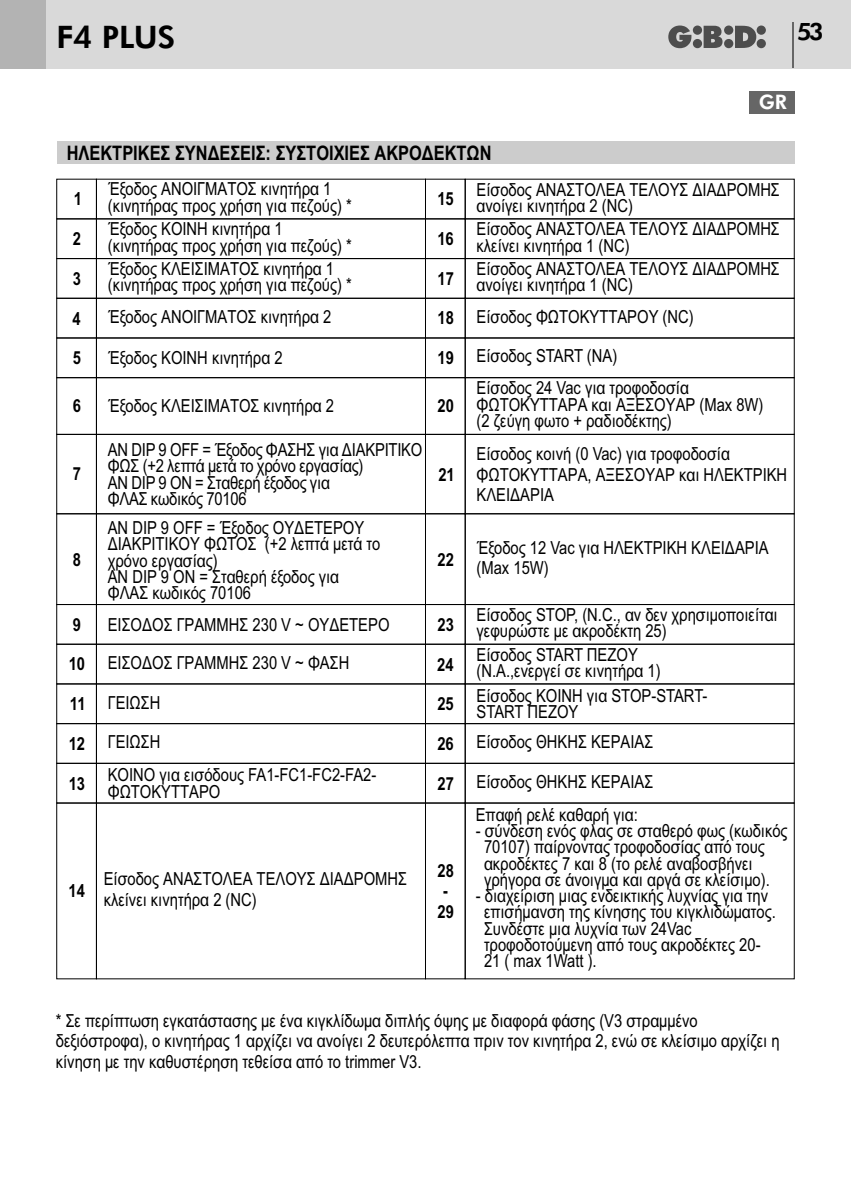
<style>
.page{position:relative;width:851px;height:1191px;background:#fff}
.page>*{position:absolute;margin:0;border:0;box-sizing:border-box;transform-origin:0 0}
.t1{font:800 31px "Futura BT";color:#000}
.t2{font:800 24px "Futura BT";color:#000}
.t3{font:700 20px "Arial Narrow";color:#000}
.t4{font:800 20px "Futura BT";color:#fff}
.t5{font:18px/16.4px "Arial Narrow";color:#000}
.t6{font:700 18px/39.6px "Arial Narrow";color:#000}
</style>
<div class="page">
<div style="left:0;top:0;width:850px;height:68px;background:#d9d9d9"></div>
<div style="left:0;top:0;width:45px;height:68px;background:#b3b3b3"></div>
<svg style="left:668px;top:26px;width:97px;height:22px"></svg>
<hr style="left:792px;top:23px;width:2px;height:45px;background:#666">
<div style="left:748px;top:91px;width:46px;height:22px;background:#666"></div>
<div style="left:57px;top:141px;width:737px;height:23px;background:#ccc"></div>
<div style="left:56px;top:377px;width:41px;height:57px;border:1px solid #000"></div>
<div style="left:425px;top:377px;width:40px;height:57px;border:1px solid #000"></div>
<div style="left:465px;top:179px;width:329px;height:40px;border:1px solid #000"></div>
<div style="left:465px;top:258px;width:329px;height:40px;border:1px solid #000"></div>
<div style="left:465px;top:298px;width:329px;height:40px;border:1px solid #000"></div>
<div style="left:465px;top:338px;width:329px;height:40px;border:1px solid #000"></div>
<div style="left:465px;top:644px;width:329px;height:40px;border:1px solid #000"></div>
<div style="left:465px;top:683px;width:329px;height:41px;border:1px solid #000"></div>
<div style="left:465px;top:723px;width:329px;height:40px;border:1px solid #000"></div>
<div style="left:465px;top:763px;width:329px;height:40px;border:1px solid #000"></div>
<div style="left:465px;top:434px;width:329px;height:80px;border:1px solid #000"></div>
<div style="left:465px;top:513px;width:329px;height:92px;border:1px solid #000"></div>
<div style="left:465px;top:803px;width:329px;height:176px;border:1px solid #000"></div>
<div style="left:56px;top:179px;width:41px;height:40px;border:1px solid #000"></div>
<div style="left:56px;top:219px;width:41px;height:40px;border:1px solid #000"></div>
<div style="left:56px;top:258px;width:41px;height:40px;border:1px solid #000"></div>
<div style="left:56px;top:298px;width:41px;height:40px;border:1px solid #000"></div>
<div style="left:56px;top:338px;width:41px;height:40px;border:1px solid #000"></div>
<div style="left:56px;top:604px;width:41px;height:40px;border:1px solid #000"></div>
<div style="left:56px;top:644px;width:41px;height:40px;border:1px solid #000"></div>
<div style="left:56px;top:683px;width:41px;height:41px;border:1px solid #000"></div>
<div style="left:56px;top:723px;width:41px;height:40px;border:1px solid #000"></div>
<div style="left:56px;top:763px;width:41px;height:40px;border:1px solid #000"></div>
<div style="left:56px;top:434px;width:41px;height:80px;border:1px solid #000"></div>
<div style="left:56px;top:513px;width:41px;height:92px;border:1px solid #000"></div>
<div style="left:56px;top:803px;width:41px;height:176px;border:1px solid #000"></div>
<div style="left:425px;top:179px;width:40px;height:40px;border:1px solid #000"></div>
<div style="left:425px;top:219px;width:40px;height:40px;border:1px solid #000"></div>
<div style="left:425px;top:258px;width:40px;height:40px;border:1px solid #000"></div>
<div style="left:425px;top:298px;width:40px;height:40px;border:1px solid #000"></div>
<div style="left:425px;top:338px;width:40px;height:40px;border:1px solid #000"></div>
<div style="left:425px;top:604px;width:40px;height:40px;border:1px solid #000"></div>
<div style="left:425px;top:644px;width:40px;height:40px;border:1px solid #000"></div>
<div style="left:425px;top:683px;width:40px;height:41px;border:1px solid #000"></div>
<div style="left:425px;top:723px;width:40px;height:40px;border:1px solid #000"></div>
<div style="left:425px;top:763px;width:40px;height:40px;border:1px solid #000"></div>
<div style="left:425px;top:434px;width:40px;height:80px;border:1px solid #000"></div>
<div style="left:425px;top:513px;width:40px;height:92px;border:1px solid #000"></div>
<div style="left:425px;top:803px;width:40px;height:176px;border:1px solid #000"></div>
<div style="left:96px;top:179px;width:329px;height:40px;border:1px solid #000"></div>
<div style="left:96px;top:258px;width:329px;height:40px;border:1px solid #000"></div>
<div style="left:96px;top:298px;width:329px;height:40px;border:1px solid #000"></div>
<div style="left:96px;top:338px;width:329px;height:40px;border:1px solid #000"></div>
<div style="left:96px;top:644px;width:329px;height:40px;border:1px solid #000"></div>
<div style="left:96px;top:683px;width:329px;height:41px;border:1px solid #000"></div>
<div style="left:96px;top:723px;width:329px;height:40px;border:1px solid #000"></div>
<div style="left:96px;top:763px;width:329px;height:40px;border:1px solid #000"></div>
<div style="left:96px;top:434px;width:329px;height:80px;border:1px solid #000"></div>
<div style="left:96px;top:513px;width:329px;height:92px;border:1px solid #000"></div>
<div style="left:96px;top:803px;width:329px;height:176px;border:1px solid #000"></div>
<h1 class="t1" style="left:56px;top:24px;width:120px">F4 PLUS</h1>
<h2 class="t2" style="left:797px;top:22px;width:28px">53</h2>
<p class="t4" style="left:758px;top:94px;width:30px">GR</p>
<p class="t3" style="left:67px;top:145px;width:426px">ΗΛΕΚΤΡΙΚΕΣ ΣΥΝΔΕΣΕΙΣ: ΣΥΣΤΟΙΧΙΕΣ ΑΚΡΟΔΕΚΤΩΝ</p>
<p class="t6" style="left:74px;top:181px;width:10px">1</p>
<p class="t6" style="left:73px;top:221px;width:10px">2<br>3</p>
<p class="t6" style="left:73px;top:300px;width:10px">4<br>5</p>
<p class="t5" style="left:108px;top:182px;width:245px">Έξοδος ΑΝΟΙΓΜΑΤΟΣ κινητήρα 1 (κινητήρας προς χρήση για πεζούς) *</p>
<p class="t5" style="left:108px;top:222px;width:245px">Έξοδος ΚΟΙΝΗ κινητήρα 1 (κινητήρας προς χρήση για πεζούς) *</p>
<p class="t5" style="left:108px;top:262px;width:245px">Έξοδος ΚΛΕΙΣΙΜΑΤΟΣ κινητήρα 1 (κινητήρας προς χρήση για πεζούς) *</p>
<p class="t5" style="left:108px;top:310px;width:225px">Έξοδος ΑΝΟΙΓΜΑΤΟΣ κινητήρα 2</p>
<p class="t5" style="left:476px;top:183px;width:305px">Είσοδος ΑΝΑΣΤΟΛΕΑ ΤΕΛΟΥΣ ΔΙΑΔΡΟΜΗΣ ανοίγει κινητήρα 2 (NC)</p>
<p class="t5" style="left:476px;top:222px;width:305px">Είσοδος ΑΝΑΣΤΟΛΕΑ ΤΕΛΟΥΣ ΔΙΑΔΡΟΜΗΣ κλείνει κινητήρα 1 (NC)</p>
<p class="t5" style="left:476px;top:262px;width:305px">Είσοδος ΑΝΑΣΤΟΛΕΑ ΤΕΛΟΥΣ ΔΙΑΔΡΟΜΗΣ ανοίγει κινητήρα 1 (NC)</p>
<p class="t5" style="left:476px;top:310px;width:219px">Είσοδος ΦΩΤΟΚΥΤΤΑΡΟΥ (NC)</p>
<p class="t5" style="left:476px;top:342px;width:214px;line-height:31.8px">Είσοδος START (NA)<br>Είσοδος 24 Vac για τροφοδοσία</p>
<p class="t5" style="left:476px;top:398px;width:288px">ΦΩΤΟΚΥΤΤΑΡΑ και ΑΞΕΣΟΥΑΡ (Max 8W) (2 ζεύγη φωτο + ραδιοδέκτης)</p>
<p class="t6" style="left:437px;top:181px;width:18px">15</p>
<p class="t6" style="left:437px;top:221px;width:18px">16</p>
<p class="t6" style="left:437px;top:260px;width:18px">17<br>18</p>
<p class="t6" style="left:437px;top:340px;width:18px">19</p>
<p class="t6" style="left:437px;top:388px;width:18px">20</p>
<p class="t5" style="left:108px;top:351px;width:176px">Έξοδος ΚΟΙΝΗ κινητήρα 2</p>
<p class="t5" style="left:108px;top:399px;width:228px">Έξοδος ΚΛΕΙΣΙΜΑΤΟΣ κινητήρα 2</p>
<p class="t6" style="left:73px;top:388px;width:10px">6</p>
<p class="t6" style="left:73px;top:456px;width:10px">7</p>
<p class="t6" style="left:73px;top:541px;width:10px">8</p>
<p class="t5" style="left:108px;top:443px;width:316px">ΑΝ DIP 9 OFF = Έξοδος ΦΑΣΗΣ για ΔΙΑΚΡΙΤΙΚΟ<br>ΦΩΣ (+2 λεπτά μετά το χρόνο εργασίας)<br>ΑΝ DIP 9 ON = Σταθερή έξοδος για<br>ΦΛΑΣ κωδικός 70106</p>
<p class="t5" style="left:108px;top:521px;width:274px">ΑΝ DIP 9 OFF = Έξοδος ΟΥΔΕΤΕΡΟΥ<br>ΔΙΑΚΡΙΤΙΚΟΥ ΦΩΤΟΣ (+2 λεπτά μετά το χρόνο εργασίας)<br>ΑΝ DIP 9 ON = Σταθερή έξοδος για<br>ΦΛΑΣ κωδικός 70106</p>
<p class="t6" style="left:438px;top:456px;width:18px">21</p>
<p class="t6" style="left:437px;top:541px;width:18px">22</p>
<p class="t6" style="left:73px;top:606px;width:10px">9</p>
<p class="t6" style="left:69px;top:646px;width:18px">10</p>
<p class="t6" style="left:70px;top:686px;width:17px">11</p>
<p class="t6" style="left:69px;top:725px;width:18px">12</p>
<p class="t6" style="left:69px;top:765px;width:18px">13</p>
<p class="t5" style="left:108px;top:607px;width:283px;line-height:38px">ΕΙΣΟΔΟΣ ΓΡΑΜΜΗΣ 230 V ~ ΟΥΔΕΤΕΡΟ<br>ΕΙΣΟΔΟΣ ΓΡΑΜΜΗΣ 230 V ~ ΦΑΣΗ</p>
<p class="t5" style="left:108px;top:695px;width:54px">ΓΕΙΩΣΗ</p>
<p class="t5" style="left:108px;top:727px;width:270px;line-height:33.2px">ΓΕΙΩΣΗ<br>ΚΟΙΝΟ για εισόδους FA1-FC1-FC2-FA2-</p>
<p class="t5" style="left:108px;top:785px;width:114px">ΦΩΤΟΚΥΤΤΑΡΟ</p>
<p class="t6" style="left:437px;top:606px;width:18px">23</p>
<p class="t6" style="left:437px;top:646px;width:18px">24<br>25</p>
<p class="t6" style="left:437px;top:725px;width:18px">26</p>
<p class="t6" style="left:437px;top:765px;width:18px">27</p>
<p class="t6" style="left:68px;top:873px;width:18px">14</p>
<p class="t5" style="left:104px;top:870px;width:305px;line-height:20.4px">Είσοδος ΑΝΑΣΤΟΛΕΑ ΤΕΛΟΥΣ ΔΙΑΔΡΟΜΗΣ κλείνει κινητήρα 2 (NC)</p>
<p class="t6" style="left:437px;top:861px;width:18px;line-height:20.6px;text-align:center">28 -<br>29</p>
<p class="t5" style="left:476px;top:445px;width:312px;line-height:20.4px">Είσοδος κοινή (0 Vac) για τροφοδοσία<br>ΦΩΤΟΚΥΤΤΑΡΑ, ΑΞΕΣΟΥΑΡ και ΗΛΕΚΤΡΙΚΗ<br>ΚΛΕΙΔΑΡΙΑ</p>
<p class="t5" style="left:476px;top:539px;width:293px;line-height:20.4px">Έξοδος 12 Vac για ΗΛΕΚΤΡΙΚΗ ΚΛΕΙΔΑΡΙΑ (Max 15W)</p>
<p class="t5" style="left:476px;top:608px;width:302px">Είσοδος STOP, (N.C., αν δεν χρησιμοποιείται γεφυρώστε με ακροδέκτη 25)</p>
<p class="t5" style="left:476px;top:647px;width:186px">Είσοδος START ΠΕΖΟΥ (N.A.,ενεργεί σε κινητήρα 1)</p>
<p class="t5" style="left:476px;top:689px;width:232px">Είσοδος ΚΟΙΝΗ για STOP-START-<br>START ΠΕΖΟΥ</p>
<p class="t5" style="left:476px;top:735px;width:178px">Είσοδος ΘΗΚΗΣ ΚΕΡΑΙΑΣ</p>
<p class="t5" style="left:476px;top:775px;width:178px">Είσοδος ΘΗΚΗΣ ΚΕΡΑΙΑΣ</p>
<p class="t5" style="left:475px;top:807px;width:163px">Επαφή ρελέ καθαρή για:</p>
<p class="t5" style="left:484px;top:824px;width:305px;text-indent:-8px">- σύνδεση ενός φλας σε σταθερό φως (κωδικός 70107) παίρνοντας τροφοδοσίας από τους ακροδέκτες 7 και 8 (το ρελέ αναβοσβήνει γρήγορα σε άνοιγμα και αργά σε κλείσιμο).</p>
<p class="t5" style="left:484px;top:889px;width:293px;text-indent:-8px">- διαχείριση μιας ενδεικτικής λυχνίας για την επισήμανση της κίνησης του κιγκλιδώματος.<br>Συνδέστε μια λυχνία των 24Vac τροφοδοτούμενη από τους ακροδέκτες 20- 21 ( max 1Watt ).</p>
<p class="t5" style="left:56px;top:1012px;width:725px;line-height:20.4px">* Σε περίπτωση εγκατάστασης με ένα κιγκλίδωμα διπλής όψης με διαφορά φάσης (V3 στραμμένο δεξιόστροφα), ο κινητήρας 1 αρχίζει να ανοίγει 2 δευτερόλεπτα πριν τον κινητήρα 2, ενώ σε κλείσιμο αρχίζει η κίνηση με την καθυστέρηση τεθείσα από το trimmer V3.</p>
</div>
